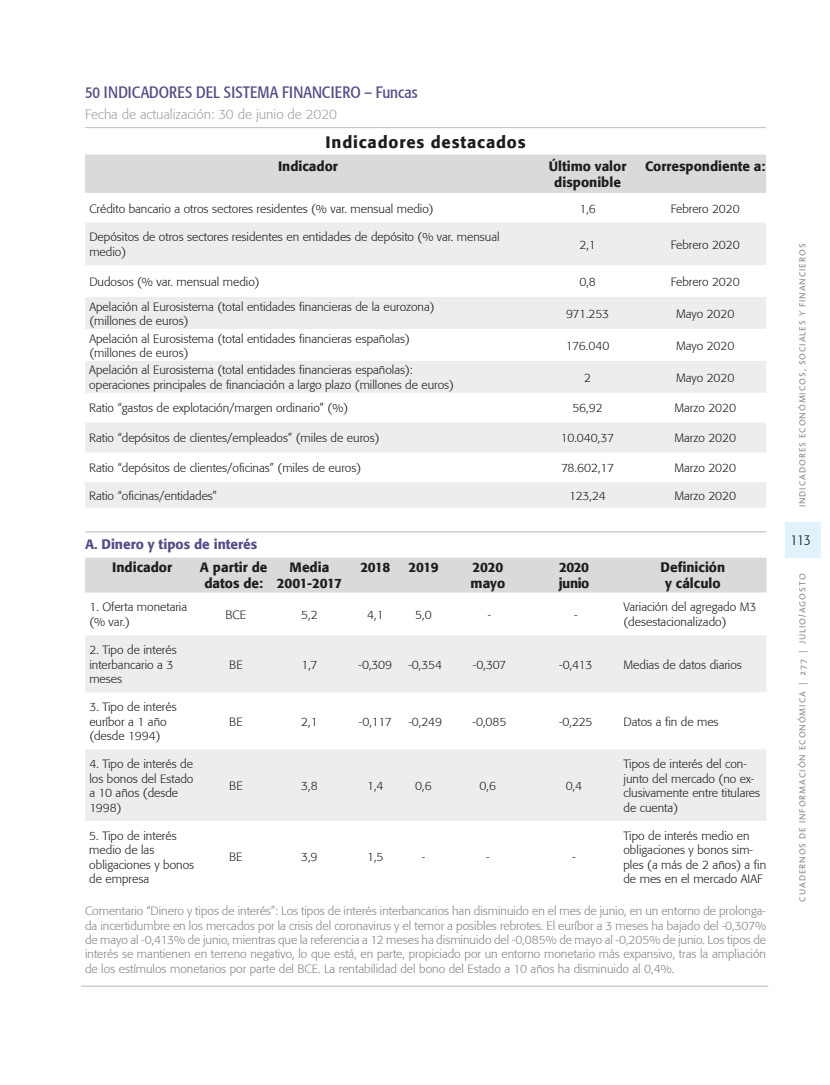
<style>
.page{position:relative;width:830px;height:1085px;background:#fff}
.page>*{position:absolute;margin:0;border:0;box-sizing:border-box;transform-origin:0 0}
.t1{font:condensed 16.5px "Formata";color:#564b87}
.t2{font:500 16.5px "Formata";letter-spacing:.05em;color:#1d1d1b}
.t3{font:300 condensed 15px "Formata";color:#1d1d1b}
.t4{font:500 13.5px/16.2px "Formata";color:#1d1d1b;text-align:center}
.t5{font:300 13.5px "Formata";color:#a4a09e}
.t6{font:500 13.5px "Formata";color:#564b87}
.t7{font:500 13.5px/16.2px "Formata";letter-spacing:-.03em;color:#1d1d1b}
.t8{font:300 12px/14.4px "Formata";color:#1d1d1b}
.t9{font:300 12px/14.4px "Formata";color:#878482;text-align:justify}
.t10{font:9px "Linotype Aroma";letter-spacing:.1em;color:#878787}
</style>
<div class="page">
<div style="left:784px;top:522px;width:36px;height:36px;background:#e0f2fc"></div>
<hr style="left:85px;top:127px;width:680px;height:1px;background:#c2bebd">
<hr style="left:81px;top:985px;width:686px;height:1px;background:#c2bebd">
<div style="left:85px;top:154px;width:680px;height:39px;background:#dadada"></div>
<svg style="left:85px;top:223px;width:680px;height:284px;fill:#ededed"></svg>
<div style="left:85px;top:557px;width:681px;height:35px;background:#dadada"></div>
<svg style="left:85px;top:635px;width:681px;height:185px;fill:#ededed"></svg>
<hr style="left:85px;top:531px;width:681px;height:1px;background:#c2bebd">
<h1 class="t1" style="left:85px;top:82px;width:334px">50 INDICADORES DEL SISTEMA FINANCIERO – Funcas</h1>
<p class="t5" style="left:85px;top:106px;width:253px">Fecha de actualización: 30 de junio de 2020</p>
<h1 class="t2" style="left:325px;top:132px;width:201px">Indicadores destacados</h1>
<p class="t4" style="left:278px;top:158px;width:61px">Indicador</p>
<p class="t4" style="left:548px;top:158px;width:79px">Último valor disponible</p>
<p class="t4" style="left:644px;top:158px;width:122px">Correspondiente a:</p>
<p class="t8" style="left:89px;top:201px;width:345px">Crédito bancario a otros sectores residentes (% var. mensual medio)</p>
<p class="t8" style="left:579px;top:201px;width:18px">1,6</p>
<p class="t8" style="left:670px;top:201px;width:70px">Febrero 2020</p>
<p class="t8" style="left:89px;top:230px;width:411px">Depósitos de otros sectores residentes en entidades de depósito (% var. mensual medio)</p>
<p class="t8" style="left:579px;top:237px;width:18px">2,1</p>
<p class="t8" style="left:670px;top:237px;width:70px">Febrero 2020</p>
<p class="t8" style="left:89px;top:274px;width:172px">Dudosos (% var. mensual medio)</p>
<p class="t8" style="left:579px;top:274px;width:18px">0,8</p>
<p class="t8" style="left:670px;top:274px;width:70px">Febrero 2020</p>
<p class="t8" style="left:89px;top:299px;width:346px">Apelación al Eurosistema (total entidades financieras de la eurozona) (millones de euros)</p>
<p class="t8" style="left:565px;top:306px;width:45px">971.253</p>
<p class="t8" style="left:675px;top:306px;width:60px">Mayo 2020</p>
<p class="t8" style="left:89px;top:331px;width:322px">Apelación al Eurosistema (total entidades financieras españolas) (millones de euros)</p>
<p class="t8" style="left:565px;top:338px;width:45px">176.040</p>
<p class="t8" style="left:675px;top:338px;width:60px">Mayo 2020</p>
<p class="t8" style="left:89px;top:363px;width:366px">Apelación al Eurosistema (total entidades financieras españolas): operaciones principales de financiación a largo plazo (millones de euros)</p>
<p class="t8" style="left:583px;top:370px;width:8px">2</p>
<p class="t8" style="left:675px;top:370px;width:60px">Mayo 2020</p>
<p class="t8" style="left:89px;top:401px;width:260px">Ratio “gastos de explotación/margen ordinario” (%)</p>
<p class="t8" style="left:572px;top:401px;width:32px">56,92</p>
<p class="t8" style="left:674px;top:401px;width:63px">Marzo 2020</p>
<p class="t8" style="left:89px;top:431px;width:291px">Ratio “depósitos de clientes/empleados” (miles de euros)</p>
<p class="t8" style="left:560px;top:431px;width:55px">10.040,37</p>
<p class="t8" style="left:674px;top:431px;width:63px">Marzo 2020</p>
<p class="t8" style="left:89px;top:460px;width:273px">Ratio “depósitos de clientes/oficinas” (miles de euros)</p>
<p class="t8" style="left:560px;top:460px;width:54px">78.602,17</p>
<p class="t8" style="left:674px;top:460px;width:63px">Marzo 2020</p>
<p class="t8" style="left:89px;top:488px;width:129px">Ratio “oficinas/entidades”</p>
<p class="t8" style="left:569px;top:488px;width:38px">123,24</p>
<p class="t8" style="left:674px;top:488px;width:63px">Marzo 2020</p>
<p class="t6" style="left:85px;top:536px;width:173px">A. Dinero y tipos de interés</p>
<p class="t4" style="left:112px;top:559px;width:61px">Indicador</p>
<p class="t4" style="left:200px;top:559px;width:69px">A partir de datos de:</p>
<p class="t4" style="left:277px;top:559px;width:66px">Media<br>2001-2017</p>
<p class="t4" style="left:360px;top:559px;width:32px">2018</p>
<p class="t4" style="left:408px;top:559px;width:32px">2019</p>
<p class="t4" style="left:470px;top:559px;width:36px;text-align:left">2020 mayo</p>
<p class="t7" style="left:558px;top:559px;width:32px">2020 junio</p>
<p class="t4" style="left:660px;top:559px;width:66px">Definición y cálculo</p>
<p class="t8" style="left:89px;top:600px;width:99px">1. Oferta monetaria (% var.)</p>
<p class="t8" style="left:225px;top:607px;width:22px">BCE</p>
<p class="t8" style="left:301px;top:607px;width:18px">5,2</p>
<p class="t8" style="left:367px;top:607px;width:18px">4,1</p>
<p class="t8" style="left:415px;top:607px;width:18px">5,0</p>
<p class="t8" style="left:487px;top:607px;width:5px">-</p>
<p class="t8" style="left:573px;top:607px;width:5px">-</p>
<p class="t8" style="left:623px;top:600px;width:134px">Variación del agregado M3 (desestacionalizado)</p>
<p class="t8" style="left:89px;top:642px;width:89px">2. Tipo de interés interbancario a 3 meses</p>
<p class="t8" style="left:89px;top:699px;width:89px">3. Tipo de interés euríbor a 1 año (desde 1994)</p>
<p class="t8" style="left:89px;top:756px;width:106px">4. Tipo de interés de los bonos del Estado a 10 años (desde<br>1998)</p>
<p class="t8" style="left:229px;top:657px;width:15px">BE</p>
<p class="t8" style="left:301px;top:657px;width:17px">1,7</p>
<p class="t8" style="left:358px;top:657px;width:35px">-0,309</p>
<p class="t8" style="left:408px;top:657px;width:35px">-0,354</p>
<p class="t8" style="left:472px;top:657px;width:35px">-0,307</p>
<p class="t8" style="left:559px;top:657px;width:34px">-0,413</p>
<p class="t8" style="left:623px;top:657px;width:120px">Medias de datos diarios</p>
<p class="t8" style="left:229px;top:714px;width:15px">BE</p>
<p class="t8" style="left:301px;top:714px;width:18px">2,1</p>
<p class="t8" style="left:359px;top:714px;width:34px">-0,117</p>
<p class="t8" style="left:408px;top:714px;width:35px">-0,249</p>
<p class="t8" style="left:472px;top:714px;width:35px">-0,085</p>
<p class="t8" style="left:558px;top:714px;width:35px">-0,225</p>
<p class="t8" style="left:623px;top:714px;width:97px">Datos a fin de mes</p>
<p class="t8" style="left:229px;top:778px;width:15px">BE</p>
<p class="t8" style="left:301px;top:778px;width:18px">3,8</p>
<p class="t8" style="left:367px;top:778px;width:18px">1,4</p>
<p class="t8" style="left:415px;top:778px;width:18px">0,6</p>
<p class="t8" style="left:479px;top:778px;width:18px">0,6</p>
<p class="t8" style="left:565px;top:778px;width:18px">0,4</p>
<p class="t8" style="left:623px;top:756px;width:138px">Tipos de interés del con&shy;junto del mercado (no ex&shy;clusivamente entre titulares de cuenta)</p>
<p class="t8" style="left:89px;top:828px;width:106px">5. Tipo de interés medio de las obligaciones y bonos de empresa</p>
<p class="t8" style="left:623px;top:828px;width:144px">Tipo de interés medio en obligaciones y bonos sim&shy;ples (a más de 2 años) a fin de mes en el mercado AIAF</p>
<p class="t9" style="left:85px;top:903px;width:682px">Comentario “Dinero y tipos de interés”: Los tipos de interés interbancarios han disminuido en el mes de junio, en un entorno de prolonga&shy;da incertidumbre en los mercados por la crisis del coronavirus y el temor a posibles rebrotes. El euríbor a 3 meses ha bajado del -0,307% de mayo al -0,413% de junio, mientras que la referencia a 12 meses ha disminuido del -0,085% de mayo al -0,205% de junio. Los tipos de interés se mantienen en terreno negativo, lo que está, en parte, propiciado por un entorno monetario más expansivo, tras la ampliación de los estímulos monetarios por parte del BCE. La rentabilidad del bono del Estado a 10 años ha disminuido al 0,4%.</p>
<p class="t8" style="left:229px;top:850px;width:15px">BE</p>
<p class="t8" style="left:301px;top:850px;width:18px">3,9</p>
<p class="t8" style="left:367px;top:850px;width:18px">1,5</p>
<p class="t8" style="left:421px;top:850px;width:5px">-</p>
<p class="t8" style="left:486px;top:850px;width:5px">-</p>
<p class="t8" style="left:572px;top:850px;width:5px">-</p>
<p class="t10" style="left:796px;top:507px;width:265px;rotate:-90deg">INDICADORES ECONÓMICOS, SOCIALES Y FINANCIEROS</p>
<p class="t3" style="left:790px;top:531px;width:21px">113</p>
<p class="t10" style="left:796px;top:901px;width:329px;rotate:-90deg">CUADERNOS DE INFORMACIÓN ECONÓMICA | 277 | JULIO/AGOSTO</p>
</div>
